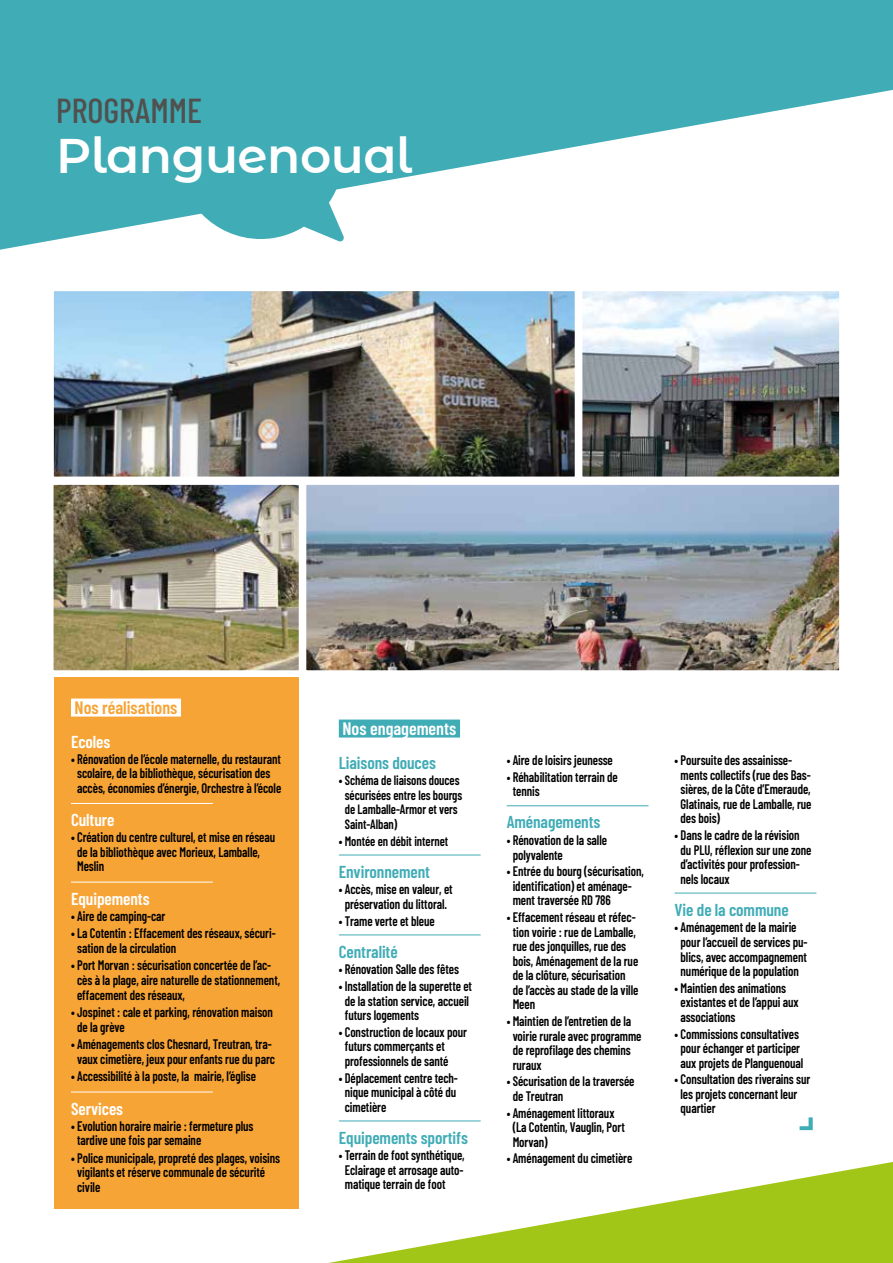
<style>
.page{position:relative;width:893px;height:1263px;background:#fff}
.page>*{position:absolute;margin:0;border:0;box-sizing:border-box;transform-origin:0 0}
.t1{font:600 48.45px "Montserrat Alternates";letter-spacing:-.01em;color:#fff}
.t2{font:500 34.65px "Barlow Condensed";color:#51504f}
.t3{font:600 18px "Barlow Condensed";color:#f7a436}
.t4{font:600 18px "Barlow Condensed";color:#fff}
.t5{font:600 17.25px "Barlow Condensed";letter-spacing:-.005em;color:#40acb6}
.t6{font:600 17.25px "Barlow Condensed";letter-spacing:-.005em;color:#fff}
.t7{font:600 13.8px/14.5px "Barlow Condensed";letter-spacing:-.005em;color:#000;scale:.9 1}
.t8{font:600 13.5px/14.5px "Barlow Condensed";letter-spacing:-.005em;color:#000;scale:.9 1}
.s1{font-size:13.5px}
</style>
<div class="page">
<img style="left:55px;top:293px;width:783px;height:376px">
<div style="left:46px;top:477px;width:261px;height:201px;border:8px solid #fff"></div>
<svg style="left:0;top:0;width:893px;height:250px;fill:#40acb6"></svg>
<svg style="left:328px;top:1162px;width:565px;height:101px"></svg>
<div style="left:54px;top:678px;width:245px;height:531px;background:#f7a436"></div>
<hr style="left:339px;top:855px;width:142px;height:1px;background:#40acb6">
<hr style="left:339px;top:935px;width:142px;height:1px;background:#40acb6">
<hr style="left:339px;top:1121px;width:142px;height:1px;background:#40acb6">
<hr style="left:507px;top:805px;width:142px;height:1px;background:#40acb6">
<hr style="left:675px;top:893px;width:141px;height:1px;background:#40acb6">
<svg style="left:800px;top:1117px;width:13px;height:13px"></svg>
<div style="left:71px;top:698px;width:110px;height:18px;background:#fff"></div>
<div style="left:339px;top:719px;width:121px;height:18px;background:#40acb6"></div>
<hr style="left:71px;top:803px;width:142px;height:1px;background:#fff">
<hr style="left:71px;top:882px;width:142px;height:1px;background:#fff">
<hr style="left:71px;top:1092px;width:142px;height:1px;background:#fff">
<div style="left:46px;top:284px;width:536px;height:200px;border:8px solid #fff"></div>
<div style="left:299px;top:477px;width:548px;height:201px;border:8px solid #fff"></div>
<div style="left:575px;top:284px;width:272px;height:200px;border:8px solid #fff"></div>
<h2 class="t2" style="left:56px;top:85px;width:147px">PROGRAMME</h2>
<h1 class="t1" style="left:56px;top:121px;width:358px">Planguenoual</h1>
<h3 class="t3" style="left:75px;top:694px;width:104px">Nos réalisations</h3>
<p class="t6" style="left:71px;top:729px;width:41px">Ecoles</p>
<p class="t7" style="left:71px;top:750px;width:235px;text-align:center">• Rénovation de l’école maternelle, du restaurant scolaire, de la bibliothèque, sécurisation des accès, économies d’énergie, Orchestre à l’école</p>
<p class="t6" style="left:71px;top:808px;width:45px">Culture</p>
<p class="t7" style="left:77px;top:829px;width:222px;text-indent:-6px">• Création du centre culturel, et mise en réseau de la bibliothèque avec Morieux, Lamballe,<br>Meslin</p>
<p class="t6" style="left:71px;top:886px;width:80px">Equipements</p>
<p class="t7" style="left:71px;top:908px;width:107px">• Aire de camping-car</p>
<p class="t7" style="left:77px;top:925px;width:222px;text-indent:-6px">• La Cotentin : Effacement des réseaux, sécuri&shy;sation de la circulation</p>
<p class="t7" style="left:77px;top:957px;width:227px;text-indent:-6px">• Port Morvan : sécurisation concertée de l’ac&shy;cès à la plage, aire naturelle de stationnement, effacement des réseaux,</p>
<p class="t7" style="left:77px;top:1004px;width:219px;text-indent:-6px">• Jospinet : cale et parking, rénovation maison de la grève</p>
<p class="t7" style="left:71px;top:1036px;width:228px;text-align:center">• Aménagements clos Chesnard, Treutran, tra&shy;vaux cimetière, jeux pour enfants rue du parc</p>
<p class="t7" style="left:71px;top:1068px;width:207px">• Accessibilité à la poste, la mairie, l’église</p>
<p class="t6" style="left:71px;top:1096px;width:54px">Services</p>
<p class="t7" style="left:77px;top:1117px;width:198px;text-indent:-6px">• Evolution horaire mairie : fermeture plus tardive une fois par semaine</p>
<p class="t7" style="left:77px;top:1150px;width:227px;text-indent:-6px">• Police municipale, propreté des plages, voisins vigilants et réserve communale de sécurité civile</p>
<h3 class="t4" style="left:342px;top:715px;width:116px">Nos engagements</h3>
<p class="t5" style="left:339px;top:750px;width:99px">Liaisons douces</p>
<p class="t8" style="left:345px;top:772px;width:132px;text-indent:-6px">• Schéma de liaisons douces sécurisées entre les bourgs de Lamballe-Armor et vers<br>Saint-Alban)</p>
<p class="t8" style="left:339px;top:833px;width:123px">• Montée en débit internet</p>
<p class="t5" style="left:339px;top:859px;width:93px">Environnement</p>
<p class="t7" style="left:339px;top:881px;width:128px;text-align:center"><span class="s1">•</span> Accès, mise en valeur, et préservation du littoral.</p>
<p class="t7" style="left:339px;top:912px;width:108px"><span class="s1">•</span> Trame verte et bleue</p>
<p class="t5" style="left:339px;top:939px;width:60px">Centralité</p>
<p class="t7" style="left:339px;top:961px;width:135px"><span class="s1">•</span> Rénovation Salle des fêtes</p>
<p class="t7" style="left:345px;top:978px;width:143px;text-indent:-6px"><span class="s1">•</span> Installation de la superette et de la station service, accueil futurs logements</p>
<p class="t7" style="left:345px;top:1023px;width:137px;text-indent:-6px"><span class="s1">•</span> Construction de locaux pour futurs commerçants et professionnels de santé</p>
<p class="t7" style="left:345px;top:1069px;width:127px;text-indent:-6px"><span class="s1">•</span> Déplacement centre tech&shy;nique municipal à côté du cimetière</p>
<p class="t5" style="left:339px;top:1125px;width:131px">Equipements sportifs</p>
<p class="t7" style="left:345px;top:1147px;width:135px;text-align:justify;text-indent:-6px"><span class="s1">•</span> Terrain de foot synthétique, Eclairage et arrosage auto&shy;matique terrain de foot</p>
<p class="t7" style="left:507px;top:752px;width:119px"><span class="s1">•</span> Aire de loisirs jeunesse</p>
<p class="t7" style="left:513px;top:769px;width:118px;text-indent:-6px"><span class="s1">•</span> Réhabilitation terrain de tennis</p>
<p class="t5" style="left:507px;top:810px;width:95px">Aménagements</p>
<p class="t7" style="left:513px;top:832px;width:106px;text-indent:-6px"><span class="s1">•</span> Rénovation de la salle polyvalente</p>
<p class="t7" style="left:513px;top:863px;width:147px;text-indent:-6px"><span class="s1">•</span> Entrée du bourg (sécurisation, identification) et aménage&shy;ment traversée RD 786</p>
<p class="t7" style="left:513px;top:909px;width:141px;text-indent:-6px"><span class="s1">•</span> Effacement réseau et réfec&shy;tion voirie : rue de Lamballe, rue des jonquilles, rue des bois, Aménagement de la rue de la clôture, sécurisation de l’accès au stade de la ville<br>Meen</p>
<p class="t7" style="left:513px;top:1013px;width:145px;text-indent:-6px"><span class="s1">•</span> Maintien de l’entretien de la voirie rurale avec programme de reprofilage des chemins ruraux</p>
<p class="t7" style="left:513px;top:1073px;width:137px;text-indent:-6px"><span class="s1">•</span> Sécurisation de la traversée de Treutran</p>
<p class="t7" style="left:513px;top:1104px;width:126px;text-indent:-6px"><span class="s1">•</span> Aménagement littoraux (La Cotentin, Vauglin, Port<br>Morvan)</p>
<p class="t7" style="left:507px;top:1150px;width:141px"><span class="s1">•</span> Aménagement du cimetière</p>
<p class="t7" style="left:681px;top:752px;width:147px;text-indent:-6px"><span class="s1">•</span> Poursuite des assainisse&shy;ments collectifs (rue des Bas&shy;sières, de la Côte d’Emeraude,<br>Glatinais, rue de Lamballe, rue des bois)</p>
<p class="t7" style="left:681px;top:827px;width:147px;text-indent:-6px"><span class="s1">•</span> Dans le cadre de la révision du PLU, réflexion sur une zone d’activités pour profession&shy;nels locaux</p>
<p class="t5" style="left:675px;top:897px;width:116px">Vie de la commune</p>
<p class="t7" style="left:681px;top:919px;width:143px;text-indent:-6px"><span class="s1">•</span> Aménagement de la mairie pour l’accueil de services pu&shy;blics, avec accompagnement numérique de la population</p>
<p class="t7" style="left:681px;top:980px;width:133px;text-indent:-6px"><span class="s1">•</span> Maintien des animations existantes et de l’appui aux associations</p>
<p class="t7" style="left:675px;top:1025px;width:145px;text-align:center"><span class="s1">•</span> Commissions consultatives pour échanger et participer aux projets de Planguenoual</p>
<p class="t7" style="left:681px;top:1071px;width:146px;text-indent:-6px"><span class="s1">•</span> Consultation des riverains sur les projets concernant leur quartier</p>
</div>
